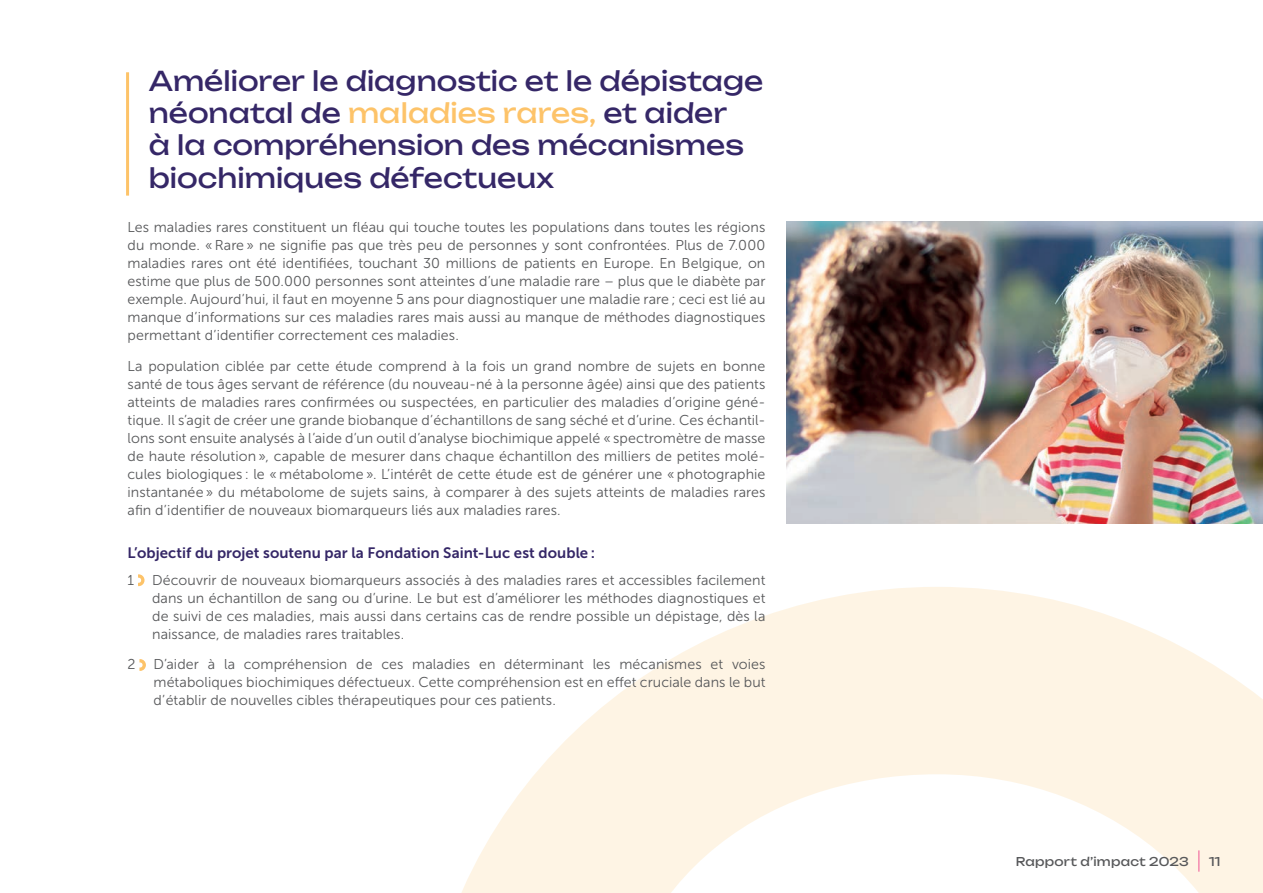
<style>
.page{position:relative;width:1263px;height:893px;background:#fff}
.page>*{position:absolute;margin:0;border:0;box-sizing:border-box;transform-origin:0 0}
.t1{font:27px/32.4px "Unbounded";color:#352767}
.t2{font:15px "Museo Sans 700";letter-spacing:.005em;color:#352767}
.t3{font:14.25px/18px "Museo Sans 300";letter-spacing:.005em;color:#57585a;text-align:justify}
.t4{font:12px "Unbounded";letter-spacing:.015em;color:#57585a}
.s1{color:#fdc369}
</style>
<div class="page">
<svg style="left:461px;top:587px;width:802px;height:306px;fill:#fef4e4"></svg>
<svg style="left:138px;top:574px;width:7px;height:13px"></svg>
<svg style="left:139px;top:659px;width:7px;height:12px"></svg>
<hr style="left:126px;top:72px;width:3px;height:124px;background:#fdc369">
<img style="left:787px;top:221px;width:476px;height:302px">
<svg style="left:1198px;top:850px;width:1px;height:22px"></svg>
<h1 class="t1" style="left:149px;top:62px;width:616px">Améliorer le diagnostic et le dépistage néonatal de <span class="s1">maladies rares,</span> et aider<br>à la compréhension des mécanismes biochimiques défectueux</h1>
<p class="t3" style="left:128px;top:218px;width:639px">Les maladies rares constituent un fléau qui touche toutes les populations dans toutes les régions du monde. « Rare » ne signifie pas que très peu de personnes y sont confrontées. Plus de 7.000 maladies rares ont été identifiées, touchant 30 millions de patients en Europe. En Belgique, on estime que plus de 500.000 personnes sont atteintes d’une maladie rare – plus que le diabète par exemple. Aujourd’hui, il faut en moyenne 5 ans pour diagnostiquer une maladie rare ; ceci est lié au manque d’informations sur ces maladies rares mais aussi au manque de méthodes diagnostiques permettant d’identifier correctement ces maladies.</p>
<p class="t3" style="left:128px;top:357px;width:639px">La population ciblée par cette étude comprend à la fois un grand nombre de sujets en bonne santé de tous âges servant de référence (du nouveau-né à la personne âgée) ainsi que des patients atteints de maladies rares confirmées ou suspectées, en particulier des maladies d’origine géné&shy;tique. Il s’agit de créer une grande biobanque d’échantillons de sang séché et d’urine. Ces échantil&shy;lons sont ensuite analysés à l’aide d’un outil d’analyse biochimique appelé « spectromètre de masse de haute résolution », capable de mesurer dans chaque échantillon des milliers de petites molé&shy;cules biologiques : le « métabolome ». L’intérêt de cette étude est de générer une « photographie instantanée » du métabolome de sujets sains, à comparer à des sujets atteints de maladies rares afin d’identifier de nouveaux biomarqueurs liés aux maladies rares.</p>
<p class="t2" style="left:128px;top:545px;width:469px">L’objectif du projet soutenu par la Fondation Saint-Luc est double :</p>
<p class="t3" style="left:128px;top:571px;width:8px">1</p>
<p class="t3" style="left:152px;top:571px;width:615px">Découvrir de nouveaux biomarqueurs associés à des maladies rares et accessibles facilement dans un échantillon de sang ou d’urine. Le but est d’améliorer les méthodes diagnostiques et de suivi de ces maladies, mais aussi dans certains cas de rendre possible un dépistage, dès la naissance, de maladies rares traitables.</p>
<p class="t3" style="left:128px;top:656px;width:10px">2</p>
<p class="t3" style="left:154px;top:656px;width:613px">D’aider à la compréhension de ces maladies en déterminant les mécanismes et voies métaboliques biochimiques défectueux. Cette compréhension est en effet cruciale dans le but d’établir de nouvelles cibles thérapeutiques pour ces patients.</p>
<p class="t4" style="left:1016px;top:852px;width:174px">Rapport d’impact 2023</p>
<p class="t4" style="left:1209px;top:852px;width:13px">11</p>
</div>
